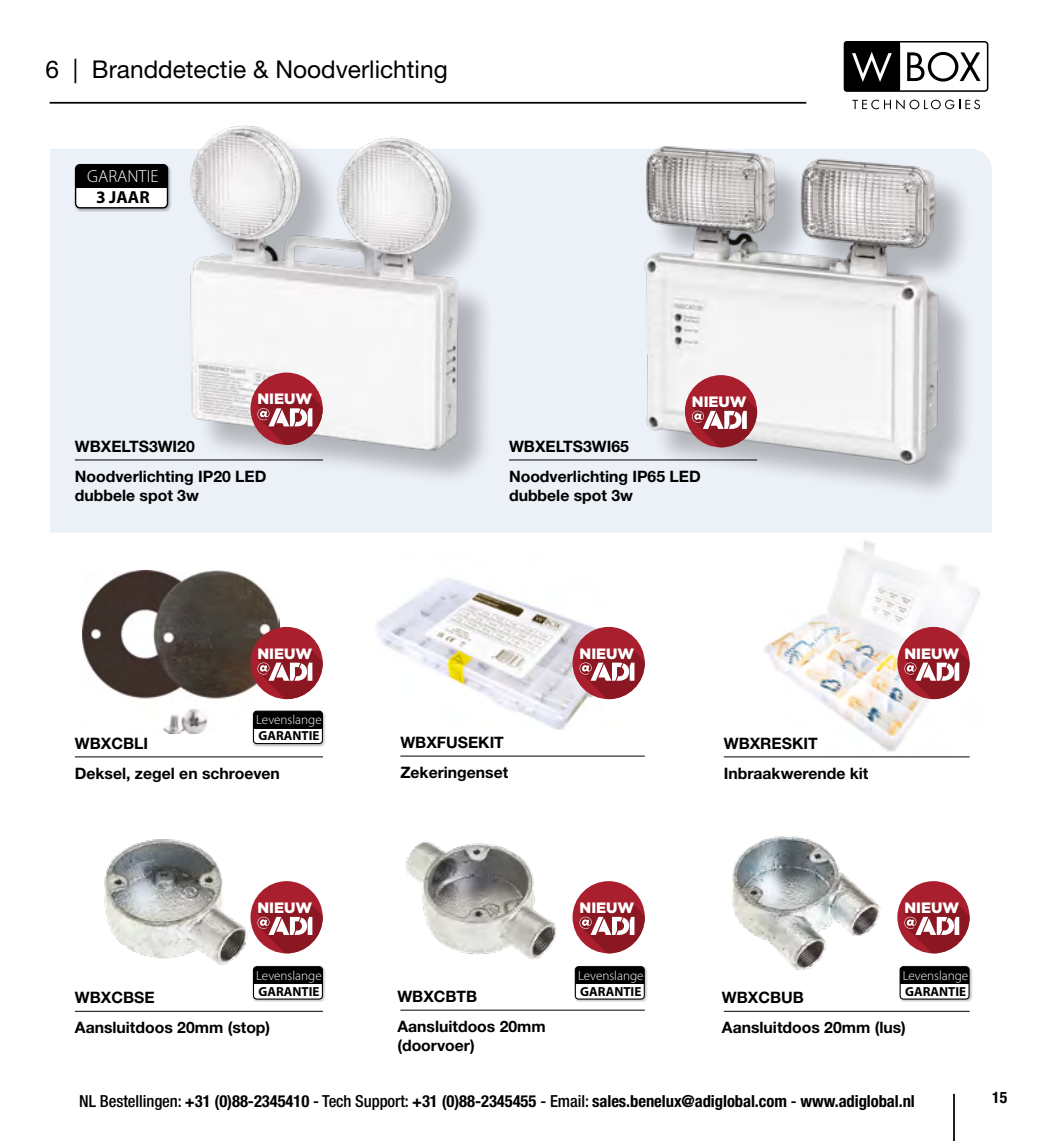
<style>
.page{position:relative;width:1042px;height:1141px;background:#fff}
.page>*{position:absolute;margin:0;border:0;box-sizing:border-box;transform-origin:0 0}
.t1{font:24.5px "Helvetica Neue LT Std";color:#000}
.t2{font:300 17.5px "Myriad Pro";color:#fff}
.t3{font:700 17.5px "Myriad Pro";color:#000}
.t4{font:700 condensed 16.62px "Helvetica Neue LT Std";letter-spacing:-.005em;color:#000}
.t5{font:700 15.75px/18.9px "Helvetica Neue LT Std";color:#000}
.t6{font:700 condensed 15.75px "Helvetica Neue LT Std";color:#000}
.t7{font:900 15.05px "Gotham";color:#fff}
.t8{font:300 13.12px "Myriad Pro";color:#fff}
.t9{font:700 13.12px "Myriad Pro";color:#000}
.s1{font-weight:500}
</style>
<div class="page">
<hr style="left:50px;top:102px;width:756px;height:2px;background:#000">
<svg style="left:843px;top:41px;width:145px;height:51px"></svg>
<svg style="left:852px;top:99px;width:128px;height:11px"></svg>
<hr style="left:953px;top:1094px;width:2px;height:47px;background:#000">
<img style="left:764px;top:540px;width:216px;height:212px">
<img style="left:376px;top:578px;width:249px;height:152px">
<hr style="left:75px;top:757px;width:248px;height:1px;background:#000">
<hr style="left:400px;top:756px;width:245px;height:1px;background:#000">
<img style="left:82px;top:570px;width:198px;height:163px">
<hr style="left:724px;top:757px;width:245px;height:1px;background:#000">
<hr style="left:75px;top:1011px;width:248px;height:1px;background:#000">
<img style="left:104px;top:839px;width:144px;height:126px">
<hr style="left:400px;top:1010px;width:245px;height:1px;background:#000">
<img style="left:406px;top:841px;width:150px;height:118px">
<hr style="left:724px;top:1011px;width:245px;height:1px;background:#000">
<img style="left:732px;top:836px;width:149px;height:134px">
<div style="left:253px;top:710px;width:73px;height:37px;background:#000;opacity:.27"></div>
<div style="left:253px;top:711px;width:69px;height:33px;background:#000;border-radius:3px"></div>
<div style="left:253px;top:729px;width:69px;height:15px;background:#fff"></div>
<div style="left:253px;top:711px;width:70px;height:33px;border:1px solid #000;border-radius:3px"></div>
<div style="left:253px;top:965px;width:73px;height:37px;background:#000;opacity:.27"></div>
<div style="left:253px;top:967px;width:69px;height:32px;background:#000;border-radius:3px"></div>
<div style="left:253px;top:984px;width:69px;height:15px;background:#fff"></div>
<div style="left:253px;top:966px;width:70px;height:34px;border:1px solid #000;border-radius:3px"></div>
<div style="left:574px;top:965px;width:74px;height:37px;background:#000;opacity:.27"></div>
<div style="left:575px;top:967px;width:69px;height:32px;background:#000;border-radius:3px"></div>
<div style="left:575px;top:984px;width:69px;height:15px;background:#fff"></div>
<div style="left:575px;top:966px;width:70px;height:34px;border:1px solid #000;border-radius:3px"></div>
<div style="left:899px;top:965px;width:74px;height:37px;background:#000;opacity:.27"></div>
<div style="left:900px;top:967px;width:69px;height:32px;background:#000;border-radius:3px"></div>
<div style="left:900px;top:984px;width:69px;height:15px;background:#fff"></div>
<div style="left:899px;top:966px;width:70px;height:34px;border:1px solid #000;border-radius:3px"></div>
<div style="left:250px;top:627px;width:73px;height:72px;background:#aa1f2e;border-radius:50%"></div>
<svg style="left:257px;top:651px;width:66px;height:48px"></svg>
<div style="left:572px;top:627px;width:73px;height:72px;background:#aa1f2e;border-radius:50%"></div>
<svg style="left:579px;top:651px;width:66px;height:48px"></svg>
<div style="left:897px;top:627px;width:72px;height:72px;background:#aa1f2e;border-radius:50%"></div>
<svg style="left:904px;top:651px;width:65px;height:48px"></svg>
<div style="left:250px;top:881px;width:73px;height:72px;background:#aa1f2e;border-radius:50%"></div>
<svg style="left:257px;top:905px;width:66px;height:48px"></svg>
<div style="left:572px;top:881px;width:73px;height:72px;background:#aa1f2e;border-radius:50%"></div>
<svg style="left:579px;top:905px;width:66px;height:48px"></svg>
<div style="left:897px;top:881px;width:72px;height:72px;background:#aa1f2e;border-radius:50%"></div>
<svg style="left:904px;top:905px;width:65px;height:48px"></svg>
<div style="left:50px;top:149px;width:942px;height:384px;background:#ecf0f7"></div>
<hr style="left:75px;top:460px;width:248px;height:1px;background:#000">
<hr style="left:509px;top:460px;width:248px;height:1px;background:#000">
<div style="left:651px;top:152px;width:325px;height:349px;background:#ecf0f7"></div>
<img style="left:618px;top:146px;width:373px;height:340px">
<div style="left:195px;top:130px;width:301px;height:358px;background:#ecf0f7"></div>
<img style="left:169px;top:125px;width:333px;height:346px">
<div style="left:74px;top:164px;width:98px;height:48px;background:#000;opacity:.27"></div>
<div style="left:76px;top:165px;width:91px;height:43px;background:#000;border-radius:4px"></div>
<div style="left:76px;top:188px;width:91px;height:20px;background:#fff"></div>
<div style="left:75px;top:164px;width:93px;height:45px;border:1px solid #000;border-radius:4px"></div>
<div style="left:250px;top:373px;width:73px;height:72px;background:#aa1f2e;border-radius:50%"></div>
<svg style="left:257px;top:397px;width:66px;height:48px;background:#aa5760"></svg>
<div style="left:685px;top:375px;width:72px;height:72px;background:#aa1f2e;border-radius:50%"></div>
<svg style="left:691px;top:399px;width:66px;height:48px"></svg>
<h1 class="t1" style="left:46px;top:55px;width:404px">6 | Branddetectie &amp; Noodverlichting</h1>
<p class="t2" style="left:87px;top:167px;width:73px">GARANTIE</p>
<p class="t3" style="left:96px;top:186px;width:55px">3 JAAR</p>
<p class="t5" style="left:75px;top:436px;width:121px">WBXELTS3WI20</p>
<p class="t7" style="left:257px;top:390px;width:56px">NIEUW</p>
<p class="t7" style="left:692px;top:393px;width:56px">NIEUW</p>
<p class="t5" style="left:509px;top:436px;width:121px">WBXELTS3WI65</p>
<p class="t5" style="left:75px;top:466px;width:193px">Noodverlichting IP20 LED dubbele spot 3w</p>
<p class="t5" style="left:509px;top:466px;width:193px">Noodverlichting IP65 LED dubbele spot 3w</p>
<p class="t5" style="left:75px;top:733px;width:75px">WBXCBLI</p>
<p class="t7" style="left:257px;top:645px;width:56px">NIEUW</p>
<p class="t7" style="left:579px;top:645px;width:56px">NIEUW</p>
<p class="t7" style="left:904px;top:645px;width:56px">NIEUW</p>
<p class="t8" style="left:256px;top:713px;width:67px">Levenslange</p>
<p class="t9" style="left:258px;top:727px;width:63px">GARANTIE</p>
<p class="t5" style="left:400px;top:732px;width:105px">WBXFUSEKIT</p>
<p class="t5" style="left:724px;top:733px;width:95px">WBXRESKIT</p>
<p class="t5" style="left:75px;top:763px;width:207px">Deksel, zegel en schroeven</p>
<p class="t5" style="left:400px;top:762px;width:109px">Zekeringenset</p>
<p class="t5" style="left:724px;top:763px;width:146px">Inbraakwerende kit</p>
<p class="t5" style="left:75px;top:988px;width:81px">WBXCBSE</p>
<p class="t7" style="left:257px;top:899px;width:56px">NIEUW</p>
<p class="t7" style="left:579px;top:899px;width:56px">NIEUW</p>
<p class="t7" style="left:904px;top:899px;width:56px">NIEUW</p>
<p class="t8" style="left:256px;top:968px;width:67px">Levenslange</p>
<p class="t9" style="left:258px;top:983px;width:63px">GARANTIE</p>
<p class="t5" style="left:397px;top:986px;width:81px">WBXCBTB</p>
<p class="t8" style="left:578px;top:968px;width:67px">Levenslange</p>
<p class="t9" style="left:580px;top:983px;width:63px">GARANTIE</p>
<p class="t5" style="left:722px;top:988px;width:83px">WBXCBUB</p>
<p class="t8" style="left:903px;top:968px;width:67px">Levenslange</p>
<p class="t9" style="left:905px;top:983px;width:63px">GARANTIE</p>
<p class="t5" style="left:75px;top:1018px;width:197px">Aansluitdoos 20mm (stop)</p>
<p class="t5" style="left:397px;top:1016px;width:150px">Aansluitdoos 20mm (doorvoer)</p>
<p class="t5" style="left:722px;top:1018px;width:185px">Aansluitdoos 20mm (lus)</p>
<p class="t4" style="left:79px;top:1091px;width:837px"><span class="s1">NL Bestellingen:</span> +31 (0)88-2345410 <span class="s1">- Tech Support:</span> +31 (0)88-2345455 <span class="s1">- Email:</span> sales.benelux@adiglobal.com <span class="s1">-</span> www.adiglobal.nl</p>
<p class="t6" style="left:992px;top:1088px;width:17px">15</p>
</div>
